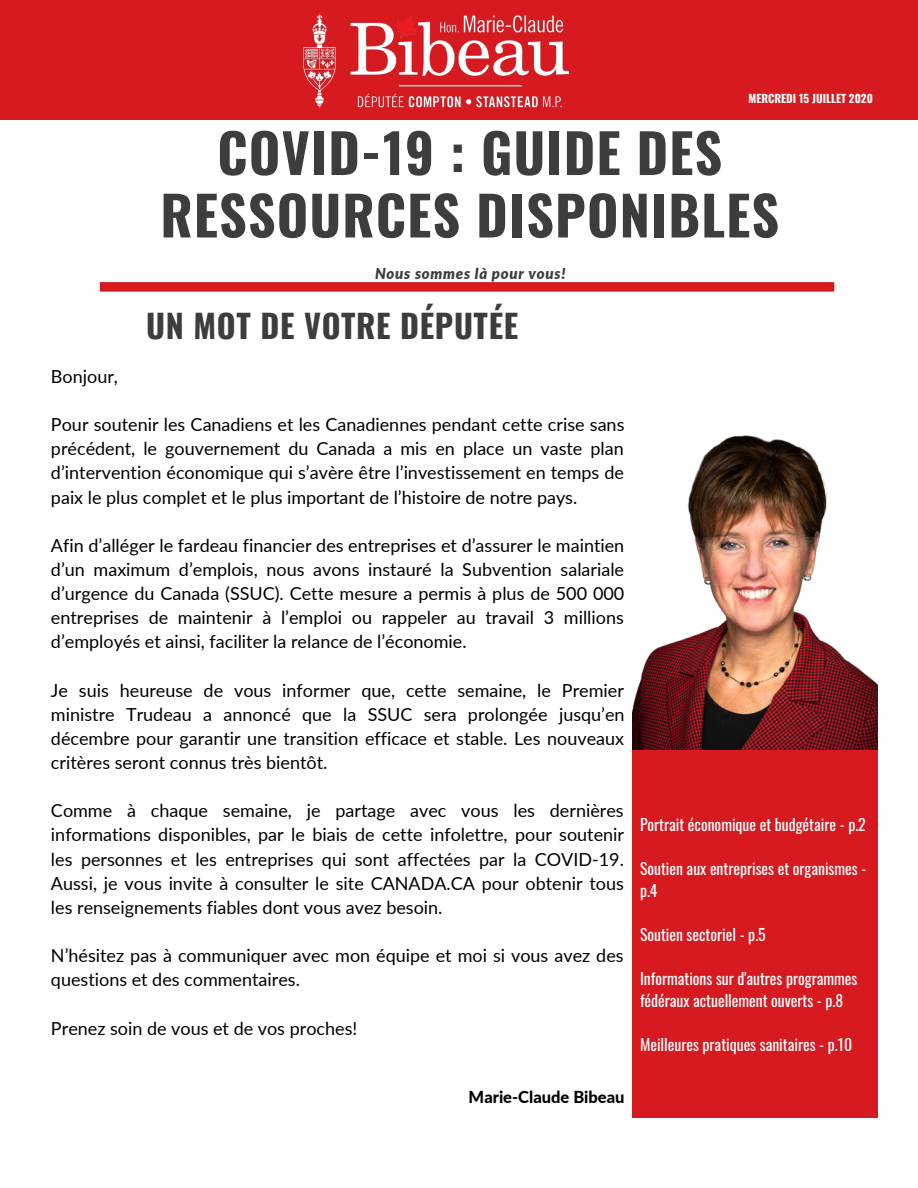
<style>
.page{position:relative;width:918px;height:1188px;background:#fff}
.page>*{position:absolute;margin:0;border:0;box-sizing:border-box;transform-origin:0 0}
.t1{font:700 54px/62.4px "Oswald";letter-spacing:.02em;color:#3d3d3d;text-align:center}
.t2{font:700 32.25px "Oswald";letter-spacing:.02em;color:#3d3d3d}
.t3{font:18px/24.2px "Lato";color:#000;text-align:justify}
.t4{font:800 16.5px "Lato";color:#000}
.t5{font:15.75px/21.9px "Oswald";color:#fff}
.t6{font:italic 900 15px "Lato";letter-spacing:.05em;color:#3d3d3d}
.t7{font:700 11.25px "Oswald";color:#fff}
</style>
<div class="page">
<div style="left:0;top:0;width:918px;height:120px;background:#d71920"></div>
<img style="left:632px;top:435px;width:246px;height:316px">
<img style="left:303px;top:14px;width:266px;height:94px">
<svg style="left:100px;top:282px;width:734px;height:10px;background:#d8242a"></svg>
<div style="left:632px;top:751px;width:246px;height:367px;background:#d71920"></div>
<p class="t7" style="left:749px;top:90px;width:126px">MERCREDI 15 JUILLET 2020</p>
<h1 class="t1" style="left:160px;top:119px;width:620px">COVID-19 : GUIDE DES<br>RESSOURCES DISPONIBLES</h1>
<p class="t6" style="left:375px;top:265px;width:192px">Nous sommes là pour vous!</p>
<h2 class="t2" style="left:146px;top:301px;width:373px">UN MOT DE VOTRE DÉPUTÉE</h2>
<p class="t3" style="left:51px;top:364px;width:69px">Bonjour,</p>
<p class="t3" style="left:51px;top:412px;width:575px">Pour soutenir les Canadiens et les Canadiennes pendant cette crise sans précédent, le gouvernement du Canada a mis en place un vaste plan d’intervention économique qui s’avère être l’investissement en temps de paix le plus complet et le plus important de l’histoire de notre pays.</p>
<p class="t3" style="left:51px;top:533px;width:575px">Afin d’alléger le fardeau financier des entreprises et d’assurer le maintien d’un maximum d’emplois, nous avons instauré la Subvention salariale d’urgence du Canada (SSUC). Cette mesure a permis à plus de 500 000 entreprises de maintenir à l’emploi ou rappeler au travail 3 millions d’employés et ainsi, faciliter la relance de l’économie.</p>
<p class="t3" style="left:51px;top:678px;width:575px">Je suis heureuse de vous informer que, cette semaine, le Premier ministre Trudeau a annoncé que la SSUC sera prolongée jusqu’en décembre pour garantir une transition efficace et stable. Les nouveaux critères seront connus très bientôt.</p>
<p class="t3" style="left:51px;top:798px;width:575px">Comme à chaque semaine, je partage avec vous les dernières informations disponibles, par le biais de cette infolettre, pour soutenir les personnes et les entreprises qui sont affectées par la COVID-19.<br>Aussi, je vous invite à consulter le site CANADA.CA pour obtenir tous les renseignements fiables dont vous avez besoin.</p>
<p class="t3" style="left:51px;top:943px;width:574px">N’hésitez pas à communiquer avec mon équipe et moi si vous avez des questions et des commentaires.</p>
<p class="t3" style="left:51px;top:1015px;width:308px">Prenez soin de vous et de vos proches!</p>
<p class="t4" style="left:469px;top:1086px;width:157px">Marie-Claude Bibeau</p>
<p class="t5" style="left:640px;top:813px;width:227px">Portrait économique et budgétaire - p.2</p>
<p class="t5" style="left:640px;top:857px;width:228px">Soutien aux entreprises et organismes - p.4</p>
<p class="t5" style="left:640px;top:923px;width:127px">Soutien sectoriel - p.5</p>
<p class="t5" style="left:640px;top:967px;width:219px">Informations sur d'autres programmes fédéraux actuellement ouverts - p.8</p>
<p class="t5" style="left:640px;top:1033px;width:214px">Meilleures pratiques sanitaires - p.10</p>
</div>
